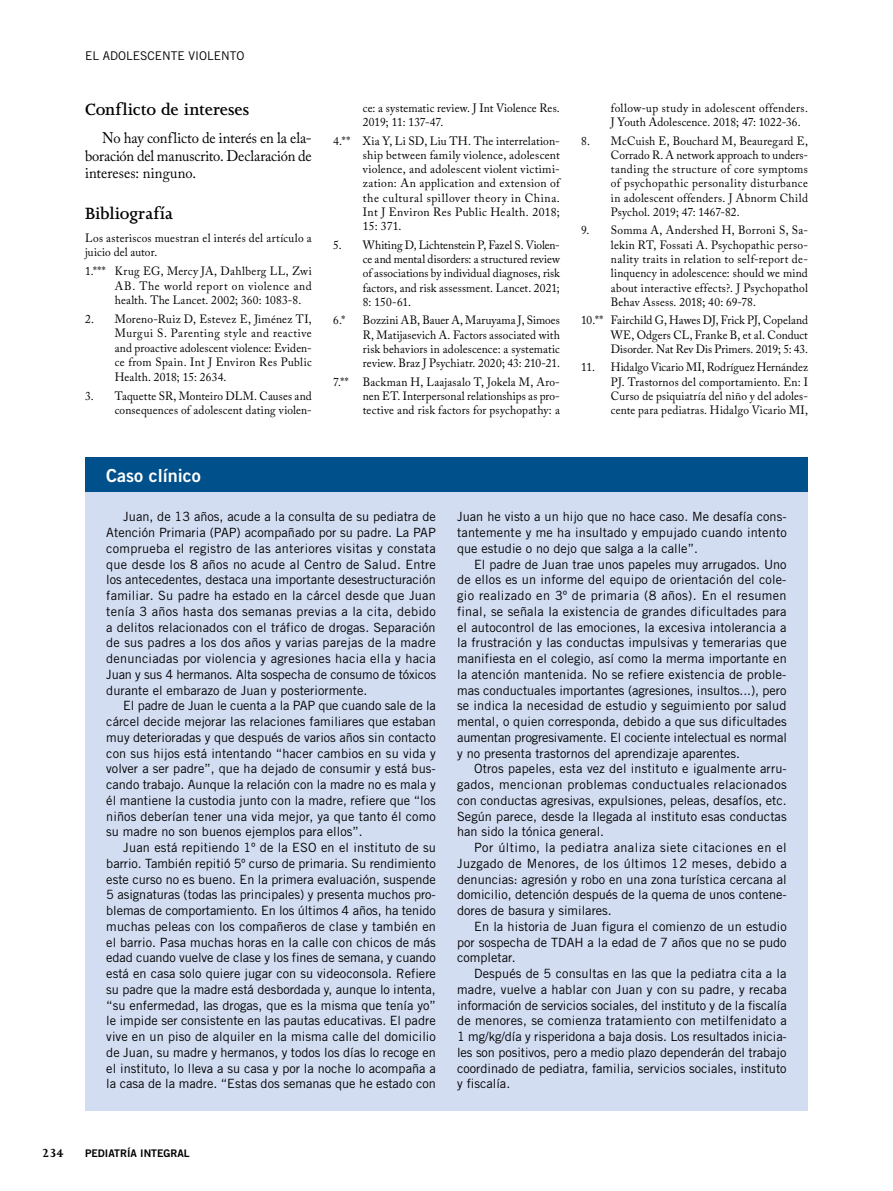
<style>
.page{position:relative;width:893px;height:1191px;background:#fff}
.page>*{position:absolute;margin:0;border:0;box-sizing:border-box;transform-origin:0 0}
.t1{font:600 18.75px "Joanna MT Std";color:#000}
.t2{font:18px "Trade Gothic Bold Two";color:#fff}
.t3{font:15.3px/17.4px "Adobe Caslon Pro";letter-spacing:-.005em;color:#000;text-align:justify;scale:.95 1}
.t4{font:700 13.5px "Joanna MT Std";color:#000}
.t5{font:12.75px/15.8px "Trade Gothic";color:#000;text-align:justify}
.t6{font:12px/14.2px "Adobe Caslon Pro";letter-spacing:.02em;color:#000;text-align:justify;scale:.95 1}
.t7{font:12px/14.2px "Adobe Caslon Pro";letter-spacing:.02em;color:#000;text-align:justify}
.t8{font:12px "Trade Gothic";color:#000}
.t9{font:10.5px "Trade Gothic Bold Two";color:#000}
</style>
<div class="page">
<div style="left:85px;top:489px;width:723px;height:621px;background:#d3ddf2"></div>
<div style="left:85px;top:458px;width:723px;height:34px;background:#00508c"></div>
<p class="t8" style="left:85px;top:49px;width:161px">El adolescente violento</p>
<h1 class="t1" style="left:85px;top:99px;width:166px">Conflicto de intereses</h1>
<p class="t3" style="left:85px;top:129px;width:240px;text-indent:17px">No hay conflicto de interés en la ela&shy;boración del manuscrito. Declaración de intereses: ninguno.</p>
<h1 class="t1" style="left:85px;top:203px;width:90px">Bibliografía</h1>
<p class="t6" style="left:85px;top:230px;width:240px">Los asteriscos muestran el interés del artículo a juicio del autor.</p>
<p class="t6" style="left:115px;top:263px;width:209px;text-indent:-30px">1.*** Krug EG, Mercy JA, Dahlberg LL, Zwi AB. The world report on violence and health. The Lancet. 2002; 360: 1083-8.</p>
<p class="t6" style="left:115px;top:311px;width:209px;text-indent:-30px">2. Moreno-Ruiz D, Estevez E, Jiménez TI, Murgui S. Parenting style and reactive and proactive adolescent violence: Eviden&shy;ce from Spain. Int J Environ Res Public Health. 2018; 15: 2634.</p>
<p class="t6" style="left:85px;top:388px;width:240px;text-align:right">3. Taquette SR, Monteiro DLM. Causes and consequences of adolescent dating violen-</p>
<h2 class="t2" style="left:106px;top:464px;width:96px">Caso clínico</h2>
<p class="t6" style="left:363px;top:100px;width:209px">ce: a systematic review. J Int Violence Res.<br>2019; 11: 137-47.</p>
<p class="t7" style="left:363px;top:133px;width:199px;text-indent:-30px">4.** Xia Y, Li SD, Liu TH. The interrelation&shy;ship between family violence, adolescent violence, and adolescent violent victimi&shy;zation: An application and extension of the cultural spillover theory in China.<br>Int J Environ Res Public Health. 2018; 15: 371.</p>
<p class="t6" style="left:363px;top:237px;width:209px;text-indent:-30px">5. Whiting D, Lichtenstein P, Fazel S. Violen&shy;ce and mental disorders: a structured review of associations by individual diagnoses, risk factors, and risk assessment. Lancet. 2021; 8: 150-61.</p>
<p class="t6" style="left:333px;top:313px;width:14px">6.*</p>
<p class="t6" style="left:363px;top:313px;width:209px">Bozzini AB, Bauer A, Maruyama J, Simoes R, Matijasevich A. Factors associated with risk behaviors in adolescence: a systematic review. Braz J Psychiatr. 2020; 43: 210-21.</p>
<p class="t6" style="left:363px;top:374px;width:209px;text-indent:-30px">7.** Backman H, Laajasalo T, Jokela M, Aro&shy;nen ET. Interpersonal relationships as pro&shy;tective and risk factors for psychopathy: a</p>
<p class="t6" style="left:611px;top:100px;width:209px">follow-up study in adolescent offenders.<br>J Youth Adolescence. 2018; 47: 1022-36.</p>
<p class="t6" style="left:611px;top:133px;width:209px;text-indent:-30px">8. McCuish E, Bouchard M, Beauregard E, Corrado R. A network approach to unders&shy;tanding the structure of core symptoms of psychopathic personality disturbance in adolescent offenders. J Abnorm Child Psychol. 2019; 47: 1467-82.</p>
<p class="t6" style="left:611px;top:223px;width:209px;text-indent:-30px">9. Somma A, Andershed H, Borroni S, Sa&shy;lekin RT, Fossati A. Psychopathic perso&shy;nality traits in relation to self-report de&shy;linquency in adolescence: should we mind about interactive effects?. J Psychopathol Behav Assess. 2018; 40: 69-78.</p>
<p class="t6" style="left:611px;top:313px;width:209px;text-indent:-30px">10.** Fairchild G, Hawes DJ, Frick PJ, Copeland WE, Odgers CL, Franke B, et al. Conduct Disorder. Nat Rev Dis Primers. 2019; 5: 43.</p>
<p class="t6" style="left:611px;top:360px;width:209px;text-indent:-30px">11. Hidalgo Vicario MI, Rodríguez Hernández PJ. Trastornos del comportamiento. En: I Curso de psiquiatría del niño y del adoles&shy;cente para pediatras. Hidalgo Vicario MI,</p>
<p class="t5" style="left:106px;top:509px;width:331px;text-indent:17px">Juan, de 13 años, acude a la consulta de su pediatra de Atención Primaria (PAP) acompañado por su padre. La PAP comprueba el registro de las anteriores visitas y constata que desde los 8 años no acude al Centro de Salud. Entre los antecedentes, destaca una importante desestructuración familiar. Su padre ha estado en la cárcel desde que Juan tenía 3 años hasta dos semanas previas a la cita, debido a delitos relacionados con el tráfico de drogas. Separación de sus padres a los dos años y varias parejas de la madre denunciadas por violencia y agresiones hacia ella y hacia Juan y sus 4 hermanos. Alta sospecha de consumo de tóxicos durante el embarazo de Juan y posteriormente.</p>
<p class="t5" style="left:106px;top:698px;width:331px;text-indent:17px">El padre de Juan le cuenta a la PAP que cuando sale de la cárcel decide mejorar las relaciones familiares que estaban muy deterioradas y que después de varios años sin contacto con sus hijos está intentando “hacer cambios en su vida y volver a ser padre”, que ha dejado de consumir y está bus&shy;cando trabajo. Aunque la relación con la madre no es mala y él mantiene la custodia junto con la madre, refiere que “los niños deberían tener una vida mejor, ya que tanto él como su madre no son buenos ejemplos para ellos”.</p>
<p class="t5" style="left:106px;top:839px;width:331px;text-indent:17px">Juan está repitiendo 1º de la ESO en el instituto de su barrio. También repitió 5º curso de primaria. Su rendimiento este curso no es bueno. En la primera evaluación, suspende 5 asignaturas (todas las principales) y presenta muchos pro&shy;blemas de comportamiento. En los últimos 4 años, ha tenido muchas peleas con los compañeros de clase y también en el barrio. Pasa muchas horas en la calle con chicos de más edad cuando vuelve de clase y los fines de semana, y cuando está en casa solo quiere jugar con su videoconsola. Refiere su padre que la madre está desbordada y, aunque lo intenta, “su enfermedad, las drogas, que es la misma que tenía yo” le impide ser consistente en las pautas educativas. El padre vive en un piso de alquiler en la misma calle del domicilio de Juan, su madre y hermanos, y todos los días lo recoge en el instituto, lo lleva a su casa y por la noche lo acompaña a la casa de la madre. “Estas dos semanas que he estado con</p>
<p class="t5" style="left:457px;top:508px;width:331px">Juan he visto a un hijo que no hace caso. Me desafía cons&shy;tantemente y me ha insultado y empujado cuando intento que estudie o no dejo que salga a la calle”.</p>
<p class="t5" style="left:457px;top:556px;width:331px;text-indent:17px">El padre de Juan trae unos papeles muy arrugados. Uno de ellos es un informe del equipo de orientación del cole&shy;gio realizado en 3º de primaria (8 años). En el resumen final, se señala la existencia de grandes dificultades para el autocontrol de las emociones, la excesiva intolerancia a la frustración y las conductas impulsivas y temerarias que manifiesta en el colegio, así como la merma importante en la atención mantenida. No se refiere existencia de proble&shy;mas conductuales importantes (agresiones, insultos...), pero se indica la necesidad de estudio y seguimiento por salud mental, o quien corresponda, debido a que sus dificultades aumentan progresivamente. El cociente intelectual es normal y no presenta trastornos del aprendizaje aparentes.</p>
<p class="t5" style="left:457px;top:760px;width:331px;text-indent:17px">Otros papeles, esta vez del instituto e igualmente arru&shy;gados, mencionan problemas conductuales relacionados con conductas agresivas, expulsiones, peleas, desafíos, etc.<br>Según parece, desde la llegada al instituto esas conductas han sido la tónica general.</p>
<p class="t5" style="left:457px;top:839px;width:331px;text-indent:17px">Por último, la pediatra analiza siete citaciones en el Juzgado de Menores, de los últimos 12 meses, debido a denuncias: agresión y robo en una zona turística cercana al domicilio, detención después de la quema de unos contene&shy;dores de basura y similares.</p>
<p class="t5" style="left:457px;top:918px;width:331px;text-indent:17px">En la historia de Juan figura el comienzo de un estudio por sospecha de TDAH a la edad de 7 años que no se pudo completar.</p>
<p class="t5" style="left:457px;top:965px;width:331px;text-indent:17px">Después de 5 consultas en las que la pediatra cita a la madre, vuelve a hablar con Juan y con su padre, y recaba información de servicios sociales, del instituto y de la fiscalía de menores, se comienza tratamiento con metilfenidato a 1 mg/kg/día y risperidona a baja dosis. Los resultados inicia&shy;les son positivos, pero a medio plazo dependerán del trabajo coordinado de pediatra, familia, servicios sociales, instituto y fiscalía.</p>
<p class="t4" style="left:42px;top:1145px;width:23px">234</p>
<p class="t9" style="left:85px;top:1146px;width:106px">PEDIATRÍA INTEGRAL</p>
</div>
